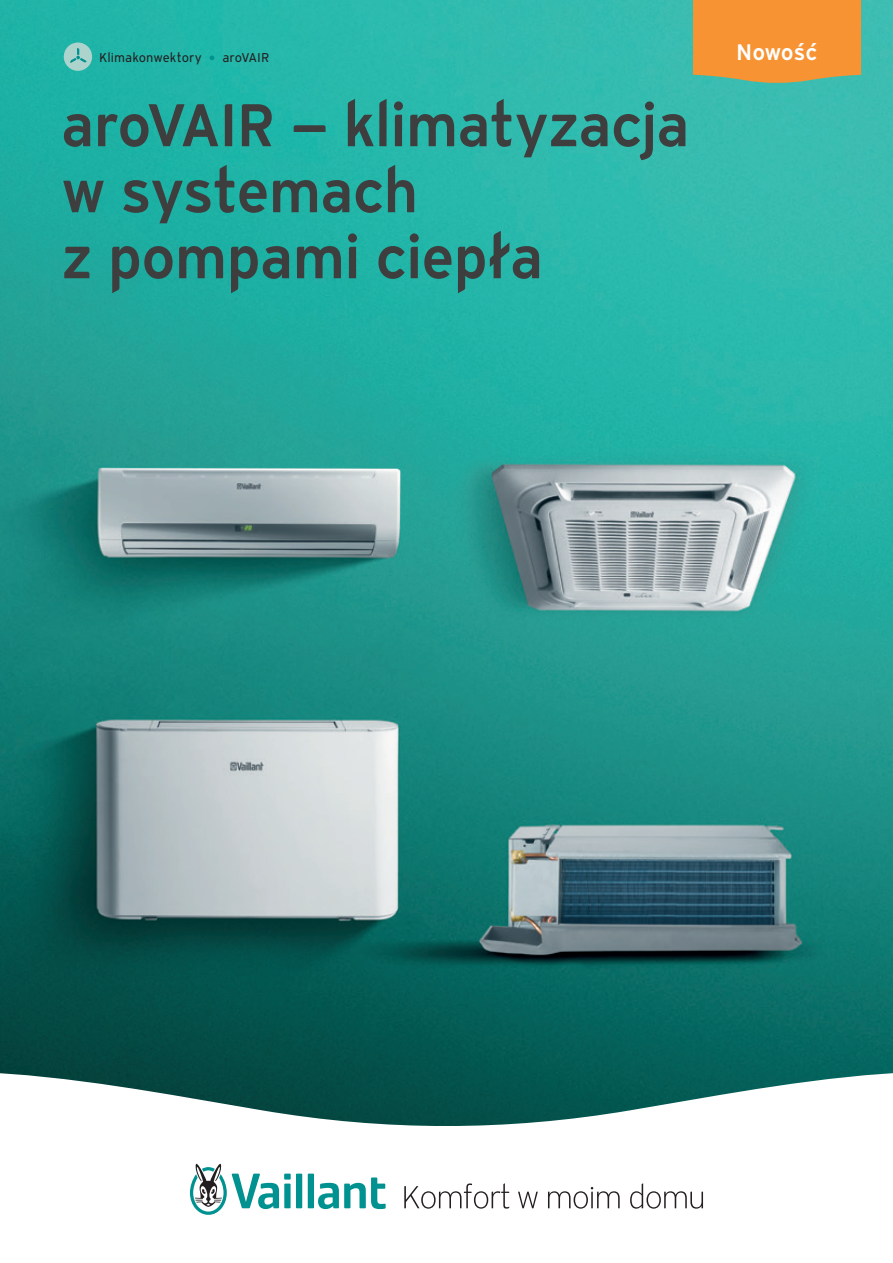
<style>
.page{position:relative;width:893px;height:1263px;background:#fff}
.page>*{position:absolute;margin:0;border:0;box-sizing:border-box;transform-origin:0 0}
.t1{font:600 60px/66px "Vaillant 16";letter-spacing:-.025em;color:#3e3e3f}
.t2{font:600 22.5px "Vaillant 16";color:#fff}
.t3{font:12.75px "Vaillant 16";color:#231f20}
.s1{color:#009290}
</style>
<div class="page">
<img style="left:0;top:0;width:893px;height:1072px">
<svg style="left:0;top:1072px;width:893px;height:137px"></svg>
<svg style="left:404px;top:1183px;width:105px;height:26px"></svg>
<svg style="left:518px;top:1191px;width:20px;height:17px"></svg>
<svg style="left:548px;top:1187px;width:72px;height:22px"></svg>
<svg style="left:630px;top:1183px;width:73px;height:26px"></svg>
<svg style="left:190px;top:1163px;width:196px;height:52px"></svg>
<div style="left:693px;top:0;width:168px;height:83px;background:#f79332"></div>
<div style="left:64px;top:43px;width:28px;height:28px;background:#acd4cd;border-radius:50%"></div>
<svg style="left:70px;top:48px;width:17px;height:15px"></svg>
<p class="t3" style="left:99px;top:49px;width:172px">Klimakonwektory <span class="s1">⬤</span> aroVAIR</p>
<p class="t2" style="left:736px;top:37px;width:83px">Nowość</p>
<p class="t1" style="left:61px;top:90px;width:630px">aroVAIR — klimatyzacja w systemach<br>z pompami ciepła</p>
</div>
